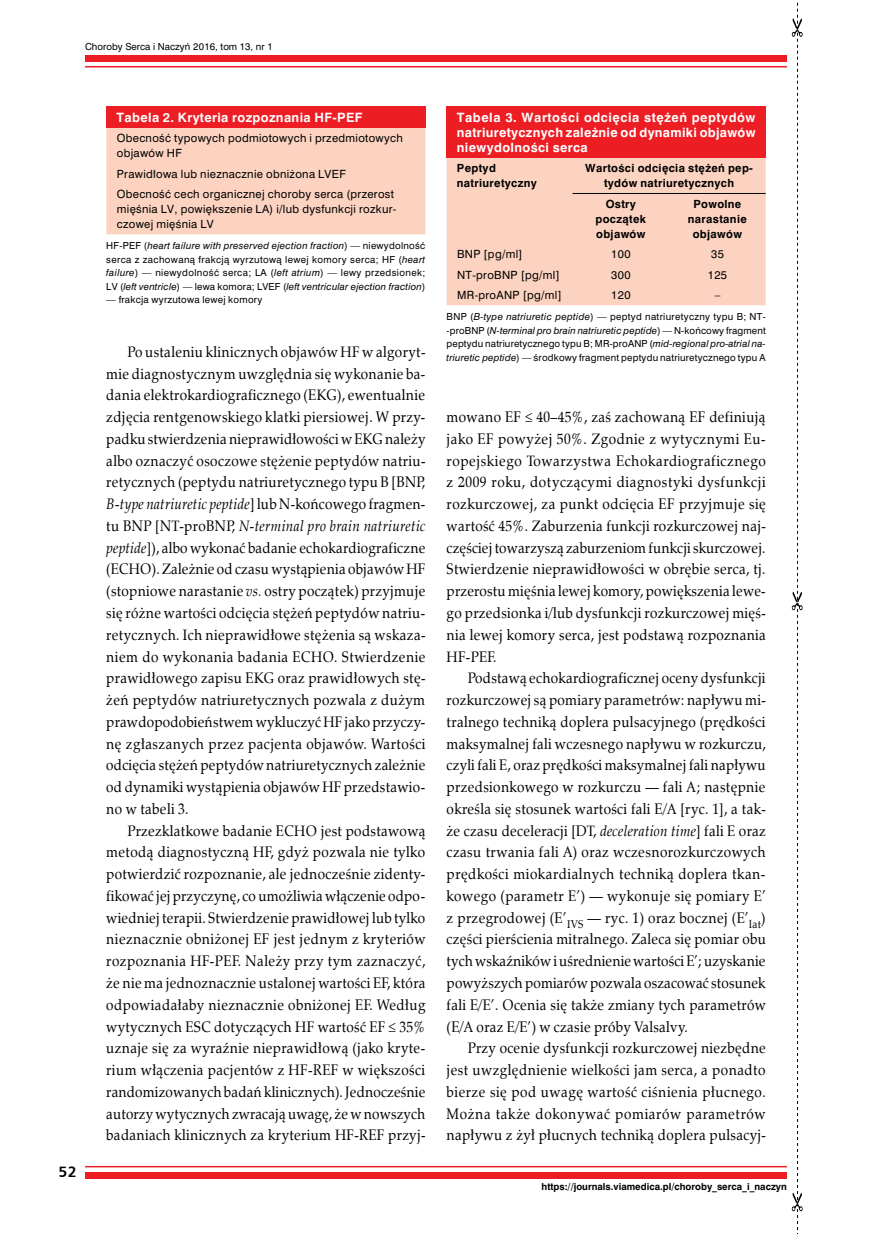
<style>
.page{position:relative;width:872px;height:1234px;background:#fff}
.page>*{position:absolute;margin:0;border:0;box-sizing:border-box;transform-origin:0 0}
.t1{font:15px/21.8px "Zapf Calligr EU";letter-spacing:.025em;color:#000;text-align:justify;scale:.9 1}
.t2{font:700 15px "Humnst 777 EU";color:#000}
.t3{font:700 12px/15px "Swis 721 PL";letter-spacing:.03em;color:#fff;text-align:justify}
.t4{font:10.5px/15px "Swis 721 PL";letter-spacing:.03em;color:#000}
.t5{font:700 10.5px/15px "Swis 721 PL";letter-spacing:.03em;color:#000;text-align:center}
.t6{font:9px/13.5px "Swis 721 PL";letter-spacing:.03em;color:#000;text-align:justify}
.t7{font:700 9px "Swis 721 PL";color:#000}
.t8{font:9px "Swis 721 PL";color:#000}
.s1{font-style:italic}
</style>
<div class="page">
<div style="left:85px;top:55px;width:702px;height:7px;background:#ed1d24"></div>
<hr style="left:85px;top:66px;width:702px;height:1px;background:#ed1d24">
<div style="left:85px;top:1171px;width:702px;height:7px;background:#ed1d24"></div>
<hr style="left:85px;top:1165px;width:702px;height:2px;background:#ed1d24">
<svg style="left:792px;top:2px;width:10px;height:1228px"></svg>
<div style="left:106px;top:106px;width:319px;height:22px;background:#ed1d24"></div>
<div style="left:106px;top:128px;width:319px;height:106px;background:#fcd3c1"></div>
<div style="left:446px;top:106px;width:319px;height:52px;background:#ed1d24"></div>
<div style="left:446px;top:158px;width:319px;height:147px;background:#fcd3c1"></div>
<hr style="left:572px;top:193px;width:97px;height:1px;background:#000">
<hr style="left:669px;top:193px;width:96px;height:1px;background:#000">
<p class="t8" style="left:85px;top:40px;width:189px">Choroby Serca i Naczyń 2016, tom 13, nr 1</p>
<p class="t2" style="left:59px;top:1162px;width:20px">52</p>
<p class="t3" style="left:117px;top:110px;width:247px">Tabela 2. Kryteria rozpoznania HF-PEF</p>
<p class="t4" style="left:117px;top:131px;width:287px">Obecność typowych podmiotowych i przedmiotowych objawów HF</p>
<p class="t4" style="left:117px;top:163px;width:279px;line-height:20.4px">Prawidłowa lub nieznacznie obniżona LVEF<br>Obecność cech organicznej choroby serca (przerost</p>
<p class="t4" style="left:117px;top:202px;width:281px">mięśnia LV, powiększenie LA) i/lub dysfunkcji rozkur&shy;czowej mięśnia LV</p>
<p class="t6" style="left:106px;top:239px;width:320px">HF-PEF (<span class="s1">heart failure with preserved ejection fraction</span>) — niewydolność serca z zachowaną frakcją wyrzutową lewej komory serca; HF (<span class="s1">heart failure</span>) — niewydolność serca; LA (<span class="s1">left atrium</span>) — lewy przedsionek; LV (<span class="s1">left ventricle</span>) — lewa komora; LVEF (<span class="s1">left ventricular ejection fraction</span>)</p>
<p class="t6" style="left:106px;top:293px;width:157px">— frakcja wyrzutowa lewej komory</p>
<p class="t1" style="left:106px;top:341px;width:356px;text-indent:21px">Po ustaleniu klinicznych objawów HF w algoryt&shy;mie diagnostycznym uwzględnia się wykonanie ba&shy;dania elektrokardiograficznego (EKG), ewentualnie zdjęcia rentgenowskiego klatki piersiowej. W przy&shy;padku stwierdzenia nieprawidłowości w EKG należy albo oznaczyć osoczowe stężenie peptydów natriu&shy;retycznych (peptydu natriuretycznego typu B [BNP, <span class="s1">B-type natriuretic peptide</span>] lub N-końcowego fragmen&shy;tu BNP [NT-proBNP, <span class="s1">N-terminal pro brain natriuretic peptide</span>]), albo wykonać badanie echokardiograficzne (ECHO). Zależnie od czasu wystąpienia objawów HF (stopniowe narastanie <span class="s1">vs.</span> ostry początek) przyjmuje się różne wartości odcięcia stężeń peptydów natriu&shy;retycznych. Ich nieprawidłowe stężenia są wskaza&shy;niem do wykonania badania ECHO. Stwierdzenie prawidłowego zapisu EKG oraz prawidłowych stę&shy;żeń peptydów natriuretycznych pozwala z dużym prawdopodobieństwem wykluczyć HF jako przyczy&shy;nę zgłaszanych przez pacjenta objawów. Wartości odcięcia stężeń peptydów natriuretycznych zależnie od dynamiki wystąpienia objawów HF przedstawio&shy;no w tabeli 3.</p>
<p class="t1" style="left:106px;top:819px;width:356px;text-indent:21px">Przezklatkowe badanie ECHO jest podstawową metodą diagnostyczną HF, gdyż pozwala nie tylko potwierdzić rozpoznanie, ale jednocześnie zidenty&shy;fikować jej przyczynę, co umożliwia włączenie odpo&shy;wiedniej terapii. Stwierdzenie prawidłowej lub tylko nieznacznie obniżonej EF jest jednym z kryteriów rozpoznania HF-PEF. Należy przy tym zaznaczyć, że nie ma jednoznacznie ustalonej wartości EF, która odpowiadałaby nieznacznie obniżonej EF. Według wytycznych ESC dotyczących HF wartość EF ≤ 35% uznaje się za wyraźnie nieprawidłową (jako kryte&shy;rium włączenia pacjentów z HF-REF w większości randomizowanych badań klinicznych). Jednocześnie autorzy wytycznych zwracają uwagę, że w nowszych badaniach klinicznych za kryterium HF-REF przyj-</p>
<p class="t3" style="left:457px;top:110px;width:300px">Tabela 3. Wartości odcięcia stężeń peptydów natriuretycznych zależnie od dynamiki objawów niewydolności serca</p>
<p class="t5" style="left:457px;top:161px;width:81px;text-align:left">Peptyd natriuretyczny</p>
<p class="t5" style="left:585px;top:161px;width:169px">Wartości odcięcia stężeń pep&shy;tydów natriuretycznych</p>
<p class="t5" style="left:595px;top:196px;width:52px">Ostry początek objawów</p>
<p class="t5" style="left:688px;top:196px;width:60px">Powolne narastanie objawów</p>
<p class="t4" style="left:457px;top:247px;width:67px">BNP [pg/ml]</p>
<p class="t4" style="left:611px;top:247px;width:21px">100</p>
<p class="t4" style="left:711px;top:247px;width:14px">35</p>
<p class="t4" style="left:457px;top:267px;width:104px">NT-proBNP [pg/ml]</p>
<p class="t4" style="left:611px;top:267px;width:21px">300</p>
<p class="t4" style="left:708px;top:267px;width:21px">125</p>
<p class="t4" style="left:457px;top:287px;width:106px">MR-proANP [pg/ml]</p>
<p class="t4" style="left:611px;top:287px;width:21px">120</p>
<p class="t4" style="left:714px;top:287px;width:7px">–</p>
<p class="t6" style="left:446px;top:310px;width:321px">BNP (<span class="s1">B-type natriuretic peptide</span>) — peptyd natriuretyczny typu B; NT--proBNP (<span class="s1">N-terminal pro brain natriuretic peptide</span>) — N-końcowy fragment peptydu natriuretycznego typu B; MR-proANP (<span class="s1">mid-regional pro-atrial na&shy;triuretic peptide</span>) — środkowy fragment peptydu natriuretycznego typu A</p>
<p class="t1" style="left:446px;top:406px;width:356px">mowano EF ≤ 40–45%, zaś zachowaną EF definiują jako EF powyżej 50%. Zgodnie z wytycznymi Eu&shy;ropejskiego Towarzystwa Echokardiograficznego z 2009 roku, dotyczącymi diagnostyki dysfunkcji rozkurczowej, za punkt odcięcia EF przyjmuje się wartość 45%. Zaburzenia funkcji rozkurczowej naj&shy;częściej towarzyszą zaburzeniom funkcji skurczowej.<br>Stwierdzenie nieprawidłowości w obrębie serca, tj. przerostu mięśnia lewej komory, powiększenia lewe&shy;go przedsionka i/lub dysfunkcji rozkurczowej mięś&shy;nia lewej komory serca, jest podstawą rozpoznania HF-PEF.</p>
<p class="t1" style="left:446px;top:667px;width:356px;text-indent:21px">Podstawą echokardiograficznej oceny dysfunkcji rozkurczowej są pomiary parametrów: napływu mi&shy;tralnego techniką doplera pulsacyjnego (prędkości maksymalnej fali wczesnego napływu w rozkurczu, czyli fali E, oraz prędkości maksymalnej fali napływu przedsionkowego w rozkurczu — fali A; następnie określa się stosunek wartości fali E/A [ryc. 1], a tak&shy;że czasu deceleracji [DT, <span class="s1">deceleration time</span>] fali E oraz czasu trwania fali A) oraz wczesnorozkurczowych prędkości miokardialnych techniką doplera tkan&shy;kowego (parametr E’) — wykonuje się pomiary E’ z przegrodowej (E’<sub>IVS</sub> — ryc. 1) oraz bocznej (E’<sub>lat</sub>) części pierścienia mitralnego. Zaleca się pomiar obu tych wskaźników i uśrednienie wartości E’; uzyskanie powyższych pomiarów pozwala oszacować stosunek fali E/E’. Ocenia się także zmiany tych parametrów (E/A oraz E/E’) w czasie próby Valsalvy.</p>
<p class="t1" style="left:446px;top:1037px;width:356px;text-indent:21px">Przy ocenie dysfunkcji rozkurczowej niezbędne jest uwzględnienie wielkości jam serca, a ponadto bierze się pod uwagę wartość ciśnienia płucnego.<br>Można także dokonywać pomiarów parametrów napływu z żył płucnych techniką doplera pulsacyj-</p>
<p class="t7" style="left:541px;top:1180px;width:247px">https://journals.viamedica.pl/choroby_serca_i_naczyn</p>
</div>
